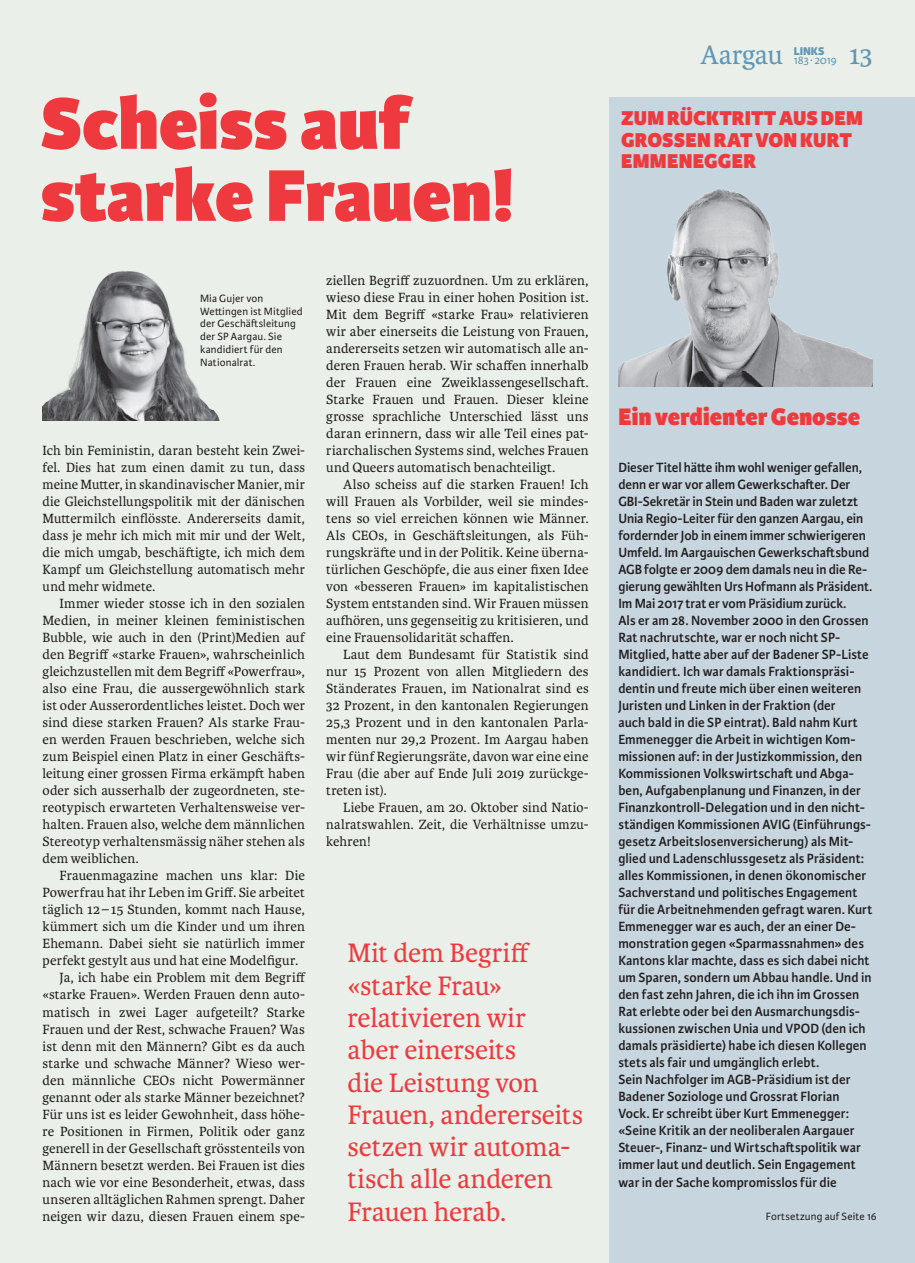
<style>
.page{position:relative;width:915px;height:1263px;background:#fff}
.page>*{position:absolute;margin:0;border:0;box-sizing:border-box;transform-origin:0 0}
.t1{font:800 78px "Karmina Sans";letter-spacing:-.005em;color:#ee3a3e}
.t2{font:28.5px/32.2px "Karmina";letter-spacing:-.005em;color:#ee3a3e}
.t3{font:28.5px "Karmina";letter-spacing:-.005em;color:#6197b5}
.t4{font:800 25.5px "Karmina Sans";letter-spacing:.005em;color:#ee3a3e}
.t5{font:800 21.3px/21.3px "Karmina Sans";letter-spacing:.005em;color:#ee3a3e}
.t6{font:14.25px/17px "Karmina";letter-spacing:.01em;color:#231f20;text-align:justify}
.t7{font:600 14.25px/17px "Karmina Sans";letter-spacing:.005em;color:#231f20}
.t8{font:12px "Karmina Sans";letter-spacing:-.02em;color:#6197b5}
.t9{font:800 12px "Karmina Sans";color:#6197b5}
.t10{font:11.25px/12.8px "Karmina Sans";letter-spacing:.01em;color:#231f20}
</style>
<div class="page">
<div style="left:0;top:0;width:914px;height:1263px;background:#eaf0e9"></div>
<div style="left:609px;top:98px;width:305px;height:1165px;background:#c6d5de"></div>
<img style="left:618px;top:188px;width:254px;height:199px">
<img style="left:43px;top:271px;width:177px;height:150px">
<h1 class="t1" style="left:40px;top:77px;width:371px">Scheiss auf</h1>
<h1 class="t1" style="left:40px;top:149px;width:475px">starke Frauen!</h1>
<p class="t10" style="left:200px;top:292px;width:104px">Mia Gujer von<br>Wettingen ist Mitglied der Geschäftsleitung der SP Aargau. Sie kandidiert für den<br>Nationalrat.</p>
<p class="t6" style="left:43px;top:442px;width:264px">Ich bin Feministin, daran besteht kein Zwei&shy;fel. Dies hat zum einen damit zu tun, dass meine Mutter, in skandinavischer Manier, mir die Gleichstellungspolitik mit der dänischen Muttermilch einflösste. Andererseits damit, dass je mehr ich mich mit mir und der Welt, die mich umgab, beschäftigte, ich mich dem Kampf um Gleichstellung automatisch mehr und mehr widmete.</p>
<p class="t6" style="left:43px;top:595px;width:264px;text-indent:17px">Immer wieder stosse ich in den sozialen Medien, in meiner kleinen feministischen Bubble, wie auch in den (Print)Medien auf den Begriff «starke Frauen», wahrscheinlich gleichzustellen mit dem Begriff «Powerfrau», also eine Frau, die aussergewöhnlich stark ist oder Ausserordentliches leistet. Doch wer sind diese starken Frauen? Als starke Frau&shy;en werden Frauen beschrieben, welche sich zum Beispiel einen Platz in einer Geschäfts&shy;leitung einer grossen Firma erkämpft haben oder sich ausserhalb der zugeordneten, ste&shy;reotypisch erwarteten Verhaltensweise ver&shy;halten. Frauen also, welche dem männlichen Stereotyp verhaltensmässig näher stehen als dem weiblichen.</p>
<p class="t6" style="left:60px;top:867px;width:247px">Frauenmagazine machen uns klar: Die</p>
<p class="t6" style="left:43px;top:884px;width:264px">Powerfrau hat ihr Leben im Griff. Sie arbeitet</p>
<p class="t6" style="left:43px;top:901px;width:264px">täglich 12–15 Stunden, kommt nach Hause,</p>
<p class="t6" style="left:43px;top:918px;width:264px">kümmert sich um die Kinder und um ihren</p>
<p class="t6" style="left:43px;top:935px;width:264px">Ehemann. Dabei sieht sie natürlich immer</p>
<p class="t6" style="left:43px;top:952px;width:257px">perfekt gestylt aus und hat eine Modelfigur.</p>
<p class="t6" style="left:60px;top:969px;width:247px">Ja, ich habe ein Problem mit dem Begriff</p>
<p class="t6" style="left:43px;top:986px;width:264px">«starke Frauen». Werden Frauen denn auto-</p>
<p class="t6" style="left:43px;top:1003px;width:264px">matisch in zwei Lager aufgeteilt? Starke</p>
<p class="t6" style="left:43px;top:1021px;width:264px">Frauen und der Rest, schwache Frauen? Was</p>
<p class="t6" style="left:43px;top:1038px;width:264px">ist denn mit den Männern? Gibt es da auch</p>
<p class="t6" style="left:43px;top:1055px;width:264px">starke und schwache Männer? Wieso wer-</p>
<p class="t6" style="left:43px;top:1072px;width:264px">den männliche CEOs nicht Powermänner</p>
<p class="t6" style="left:43px;top:1089px;width:264px">genannt oder als starke Männer bezeichnet?</p>
<p class="t6" style="left:43px;top:1106px;width:264px">Für uns ist es leider Gewohnheit, dass höhe-</p>
<p class="t6" style="left:43px;top:1123px;width:264px">re Positionen in Firmen, Politik oder ganz</p>
<p class="t6" style="left:43px;top:1140px;width:264px">generell in der Gesellschaft grösstenteils von</p>
<p class="t6" style="left:43px;top:1157px;width:264px">Männern besetzt werden. Bei Frauen ist dies</p>
<p class="t6" style="left:43px;top:1174px;width:264px">nach wie vor eine Besonderheit, etwas, dass</p>
<p class="t6" style="left:43px;top:1191px;width:264px">unseren alltäglichen Rahmen sprengt. Daher</p>
<p class="t6" style="left:43px;top:1208px;width:264px">neigen wir dazu, diesen Frauen einem spe-</p>
<p class="t6" style="left:326px;top:272px;width:264px">ziellen Begriff zuzuordnen. Um zu erklären, wieso diese Frau in einer hohen Position ist.<br>Mit dem Begriff «starke Frau» relativieren wir aber einerseits die Leistung von Frauen, andererseits setzen wir automatisch alle an&shy;deren Frauen herab. Wir schaffen innerhalb der Frauen eine Zweiklassengesellschaft.<br>Starke Frauen und Frauen. Dieser kleine grosse sprachliche Unterschied lässt uns daran erinnern, dass wir alle Teil eines pat&shy;riarchalischen Systems sind, welches Frauen und Queers automatisch benachteiligt.</p>
<p class="t6" style="left:326px;top:476px;width:264px;text-indent:17px">Also scheiss auf die starken Frauen! Ich will Frauen als Vorbilder, weil sie mindes&shy;tens so viel erreichen können wie Männer.<br>Als CEOs, in Geschäftsleitungen, als Füh&shy;rungskräfte und in der Politik. Keine überna&shy;türlichen Geschöpfe, die aus einer fixen Idee von «besseren Frauen» im kapitalistischen System entstanden sind. Wir Frauen müssen aufhören, uns gegenseitig zu kritisieren, und eine Frauensolidarität schaffen.</p>
<p class="t6" style="left:326px;top:646px;width:264px;text-indent:17px">Laut dem Bundesamt für Statistik sind nur 15 Prozent von allen Mitgliedern des Ständerates Frauen, im Nationalrat sind es 32 Prozent, in den kantonalen Regierungen 25,3 Prozent und in den kantonalen Parla&shy;menten nur 29,2 Prozent. Im Aargau haben wir fünf Regierungsräte, davon war eine eine Frau (die aber auf Ende Juli 2019 zurückge&shy;treten ist).</p>
<p class="t6" style="left:326px;top:799px;width:264px;text-indent:17px">Liebe Frauen, am 20. Oktober sind Natio&shy;nalratswahlen. Zeit, die Verhältnisse umzu&shy;kehren!</p>
<h2 class="t2" style="left:347px;top:937px;width:237px">Mit dem Begriff «starke Frau» relativieren wir aber einerseits<br>die Leistung von<br>Frauen, andererseits setzen wir automa&shy;tisch alle anderen<br>Frauen herab.</h2>
<h2 class="t3" style="left:700px;top:39px;width:84px">Aargau</h2>
<p class="t9" style="left:793px;top:44px;width:32px">LINKS</p>
<p class="t8" style="left:793px;top:53px;width:45px">183 ∙ 2019</p>
<h2 class="t3" style="left:848px;top:39px;width:25px">13</h2>
<h3 class="t5" style="left:621px;top:109px;width:243px">ZUM RÜCKTRITT AUS DEM<br>GROSSEN RAT VON KURT</h3>
<h3 class="t5" style="left:621px;top:151px;width:137px">EMMENEGGER</h3>
<h3 class="t4" style="left:618px;top:402px;width:243px">Ein verdienter Genosse</h3>
<p class="t7" style="left:618px;top:459px;width:255px">Dieser Titel hätte ihm wohl weniger gefallen, denn er war vor allem Gewerkschafter. Der GBI-Sekretär in Stein und Baden war zuletzt Unia Regio-Leiter für den ganzen Aargau, ein fordernder Job in einem immer schwierigeren Umfeld. Im Aargauischen Gewerkschaftsbund AGB folgte er 2009 dem damals neu in die Re&shy;gierung gewählten Urs Hofmann als Präsident.<br>Im Mai 2017 trat er vom Präsidium zurück.<br>Als er am 28. November 2000 in den Grossen Rat nachrutschte, war er noch nicht SP-Mitglied, hatte aber auf der Badener SP-Liste kandidiert. Ich war damals Fraktionspräsi&shy;dentin und freute mich über einen weiteren Juristen und Linken in der Fraktion (der<br>auch bald in die SP eintrat). Bald nahm Kurt Emmenegger die Arbeit in wichtigen Kom&shy;missionen auf: in der Justizkommission, den Kommissionen Volkswirtschaft und Abga&shy;ben, Aufgabenplanung und Finanzen, in der Finanzkontroll-Delegation und in den nicht&shy;ständigen Kommissionen AVIG (Einführungs&shy;gesetz Arbeitslosenversicherung) als Mit&shy;glied und Ladenschlussgesetz als Präsident: alles Kommissionen, in denen ökonomischer Sachverstand und politisches Engagement für die Arbeitnehmenden gefragt waren. Kurt Emmenegger war es auch, der an einer De&shy;monstration gegen «Sparmassnahmen» des Kantons klar machte, dass es sich dabei nicht um Sparen, sondern um Abbau handle. Und in den fast zehn Jahren, die ich ihn im Grossen Rat erlebte oder bei den Ausmarchungsdis&shy;kussionen zwischen Unia und VPOD (den ich damals präsidierte) habe ich diesen Kollegen stets als fair und umgänglich erlebt.<br>Sein Nachfolger im AGB-Präsidium ist der Badener Soziologe und Grossrat Florian Vock. Er schreibt über Kurt Emmenegger: «Seine Kritik an der neoliberalen Aargauer Steuer-, Finanz- und Wirtschaftspolitik war immer laut und deutlich. Sein Engagement war in der Sache kompromisslos für die</p>
<p class="t10" style="left:765px;top:1211px;width:112px">Fortsetzung auf Seite 16</p>
</div>
